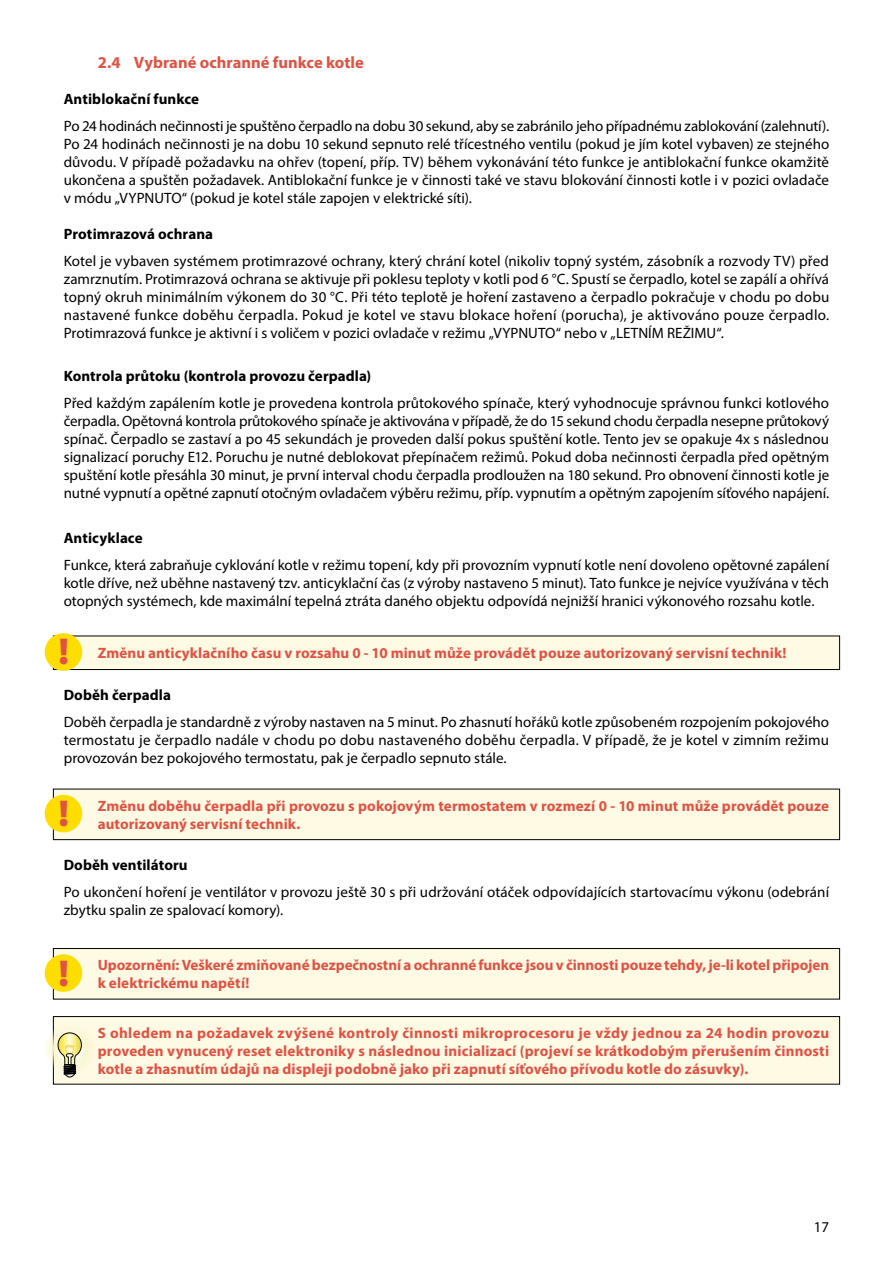
<style>
.page{position:relative;width:893px;height:1263px;background:#fff}
.page>*{position:absolute;margin:0;border:0;box-sizing:border-box;transform-origin:0 0}
.t1{font:900 37.5px "Myriad Pro";color:#e05243}
.t2{font:700 16.5px "Myriad Pro";color:#e05243}
.t3{font:15px/18px "Myriad Pro";color:#000;text-align:justify}
.t4{font:700 15px/18px "Myriad Pro";letter-spacing:.005em;color:#e05243}
.t5{font:700 15px "Myriad Pro";letter-spacing:.005em;color:#000}
</style>
<div class="page">
<div style="left:53px;top:1016px;width:787px;height:68px;background:#fffae4"></div>
<div style="left:53px;top:1016px;width:787px;height:68px;border:1px solid #000"></div>
<div style="left:53px;top:948px;width:787px;height:51px;background:#fffae4"></div>
<div style="left:53px;top:948px;width:787px;height:51px;border:1px solid #000"></div>
<div style="left:53px;top:789px;width:787px;height:51px;background:#fffae4"></div>
<div style="left:53px;top:789px;width:787px;height:51px;border:1px solid #000"></div>
<div style="left:53px;top:636px;width:787px;height:33px;background:#fffae4"></div>
<div style="left:53px;top:636px;width:787px;height:34px;border:1px solid #000"></div>
<div style="left:45px;top:633px;width:37px;height:38px;background:#fd0;border-radius:50%"></div>
<div style="left:45px;top:795px;width:37px;height:37px;background:#fd0;border-radius:50%"></div>
<div style="left:45px;top:954px;width:37px;height:38px;background:#fd0;border-radius:50%"></div>
<img style="left:46px;top:1026px;width:47px;height:48px">
<svg style="left:58px;top:1033px;width:24px;height:44px"></svg>
<img style="left:59px;top:1038px;width:22px;height:23px">
<p class="t2" style="left:98px;top:51px;width:268px">2.4 Vybrané ochranné funkce kotle</p>
<p class="t5" style="left:64px;top:89px;width:137px">Antiblokační funkce</p>
<p class="t3" style="left:64px;top:116px;width:767px">Po 24 hodinách nečinnosti je spuštěno čerpadlo na dobu 30 sekund, aby se zabránilo jeho případnému zablokování (zalehnutí).<br>Po 24 hodinách nečinnosti je na dobu 10 sekund sepnuto relé třícestného ventilu (pokud je jím kotel vybaven) ze stejného důvodu. V případě požadavku na ohřev (topení, příp. TV) během vykonávání této funkce je antiblokační funkce okamžitě ukončena a spuštěn požadavek. Antiblokační funkce je v činnosti také ve stavu blokování činnosti kotle i v pozici ovladače v módu „VYPNUTO“ (pokud je kotel stále zapojen v elektrické síti).</p>
<p class="t5" style="left:64px;top:224px;width:151px">Protimrazová ochrana</p>
<p class="t3" style="left:64px;top:251px;width:767px">Kotel je vybaven systémem protimrazové ochrany, který chrání kotel (nikoliv topný systém, zásobník a rozvody TV) před zamrznutím. Protimrazová ochrana se aktivuje při poklesu teploty v kotli pod 6 °C. Spustí se čerpadlo, kotel se zapálí a ohřívá topný okruh minimálním výkonem do 30 °C. Při této teplotě je hoření zastaveno a čerpadlo pokračuje v chodu po dobu nastavené funkce doběhu čerpadla. Pokud je kotel ve stavu blokace hoření (porucha), je aktivováno pouze čerpadlo.<br>Protimrazová funkce je aktivní i s voličem v pozici ovladače v režimu „VYPNUTO“ nebo v „LETNÍM REŽIMU“.</p>
<p class="t5" style="left:64px;top:366px;width:309px">Kontrola průtoku (kontrola provozu čerpadla)</p>
<p class="t3" style="left:64px;top:394px;width:767px">Před každým zapálením kotle je provedena kontrola průtokového spínače, který vyhodnocuje správnou funkci kotlového čerpadla. Opětovná kontrola průtokového spínače je aktivována v případě, že do 15 sekund chodu čerpadla nesepne průtokový spínač. Čerpadlo se zastaví a po 45 sekundách je proveden další pokus spuštění kotle. Tento jev se opakuje 4x s následnou signalizací poruchy E12. Poruchu je nutné deblokovat přepínačem režimů. Pokud doba nečinnosti čerpadla před opětným spuštění kotle přesáhla 30 minut, je první interval chodu čerpadla prodloužen na 180 sekund. Pro obnovení činnosti kotle je nutné vypnutí a opětné zapnutí otočným ovladačem výběru režimu, příp. vypnutím a opětným zapojením síťového napájení.</p>
<p class="t5" style="left:64px;top:528px;width:80px">Anticyklace</p>
<p class="t3" style="left:64px;top:555px;width:767px">Funkce, která zabraňuje cyklování kotle v režimu topení, kdy při provozním vypnutí kotle není dovoleno opětovné zapálení kotle dříve, než uběhne nastavený tzv. anticyklační čas (z výroby nastaveno 5 minut). Tato funkce je nejvíce využívána v těch otopných systémech, kde maximální tepelná ztráta daného objektu odpovídá nejnižší hranici výkonového rozsahu kotle.</p>
<h1 class="t1" style="left:58px;top:627px;width:12px">!</h1>
<p class="t4" style="left:98px;top:644px;width:690px">Změnu anticyklačního času v rozsahu 0 - 10 minut může provádět pouze autorizovaný servisní technik!</p>
<p class="t5" style="left:64px;top:685px;width:109px">Doběh čerpadla</p>
<p class="t3" style="left:64px;top:713px;width:767px">Doběh čerpadla je standardně z výroby nastaven na 5 minut. Po zhasnutí hořáků kotle způsobeném rozpojením pokojového termostatu je čerpadlo nadále v chodu po dobu nastaveného doběhu čerpadla. V případě, že je kotel v zimním režimu provozován bez pokojového termostatu, pak je čerpadlo sepnuto stále.</p>
<p class="t4" style="left:98px;top:796px;width:733px">Změnu doběhu čerpadla při provozu s pokojovým termostatem v rozmezí 0 - 10 minut může provádět pouze autorizovaný servisní technik.</p>
<h1 class="t1" style="left:58px;top:788px;width:12px">!</h1>
<p class="t5" style="left:64px;top:855px;width:125px">Doběh ventilátoru</p>
<p class="t3" style="left:64px;top:883px;width:767px">Po ukončení hoření je ventilátor v provozu ještě 30 s při udržování otáček odpovídajících startovacímu výkonu (odebrání zbytku spalin ze spalovací komory).</p>
<h1 class="t1" style="left:58px;top:948px;width:12px">!</h1>
<p class="t4" style="left:98px;top:956px;width:733px">Upozornění: Veškeré zmiňované bezpečnostní a ochranné funkce jsou v činnosti pouze tehdy, je-li kotel připojen k elektrickému napětí!</p>
<p class="t4" style="left:98px;top:1023px;width:733px;text-align:justify">S ohledem na požadavek zvýšené kontroly činnosti mikroprocesoru je vždy jednou za 24 hodin provozu proveden vynucený reset elektroniky s následnou inicializací (projeví se krátkodobým přerušením činnosti kotle a zhasnutím údajů na displeji podobně jako při zapnutí síťového přívodu kotle do zásuvky).</p>
<p class="t3" style="left:814px;top:1217px;width:17px">17</p>
</div>
